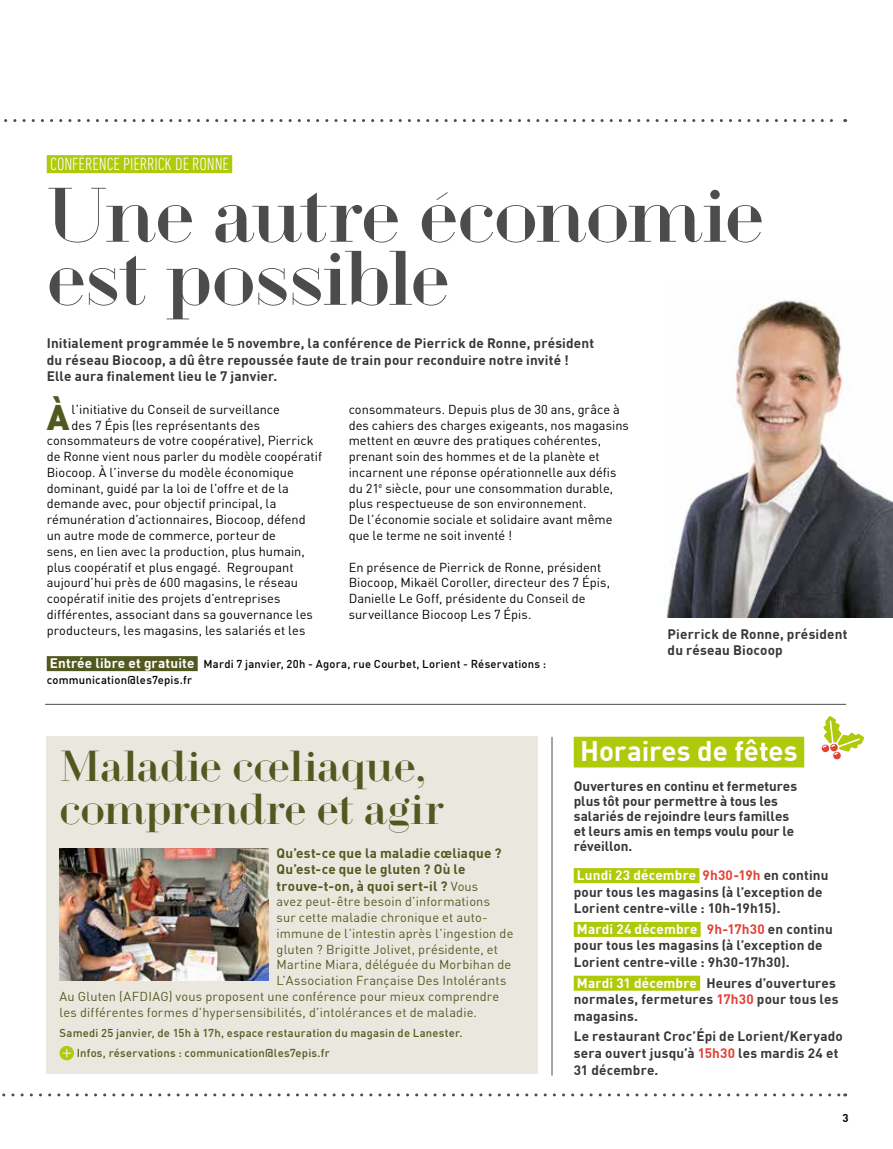
<style>
.page{position:relative;width:893px;height:1149px;background:#fff}
.page>*{position:absolute;margin:0;border:0;box-sizing:border-box;transform-origin:0 0}
.t1{font:72px/63px "Geotica Two";letter-spacing:-.015em;color:#4d4c4c}
.t2{font:40.5px/43.5px "Geotica Two";letter-spacing:-.005em;color:#525920}
.t3{font:900 34.8px "DIN Offc";color:#525920}
.t4{font:700 27.75px "DIN Offc";letter-spacing:-.005em;color:#fff}
.t5{font:300 condensed 18px "DIN Next LT Pro";color:#fff}
.t6{font:700 13.5px/16.5px "DIN Offc";letter-spacing:.01em;color:#373737}
.t7{font:700 13.5px/16.5px "DIN Offc";letter-spacing:.015em;color:#525920}
.t8{font:12.75px/15.8px "DIN Offc";letter-spacing:.005em;color:#000}
.t9{font:12.75px "DIN Offc";letter-spacing:.015em;color:#525920}
.t10{font:500 11.25px/20px "DIN Offc";letter-spacing:.02em;color:#525920}
.t11{font:500 11.25px/15.8px "DIN Offc";letter-spacing:.02em;color:#000}
.t12{font:700 11.25px "DIN Offc";color:#000}
.s1{font-weight:700;font-size:13.5px;color:#fff}
.s2{font-weight:400;font-size:12.75px}
.s3{color:#fff}
.s4{color:#e04234}
</style>
<div class="page">
<svg style="left:4px;top:119px;width:842px;height:3px"></svg>
<div style="left:47px;top:736px;width:491px;height:337px;background:#eae7df"></div>
<svg style="left:60px;top:1045px;width:14px;height:14px"></svg>
<img style="left:60px;top:848px;width:208px;height:131px">
<svg style="left:2px;top:1093px;width:844px;height:3px"></svg>
<hr style="left:45px;top:703px;width:801px;height:1px;background:#4d4c4c">
<div style="left:47px;top:656px;width:151px;height:15px;background:#525920"></div>
<div style="left:47px;top:155px;width:185px;height:18px;background:#afca0b"></div>
<img style="left:665px;top:299px;width:228px;height:318px">
<div style="left:574px;top:867px;width:125px;height:15px;background:#afca0b"></div>
<div style="left:574px;top:921px;width:127px;height:15px;background:#afca0b"></div>
<div style="left:574px;top:975px;width:126px;height:15px;background:#afca0b"></div>
<hr style="left:552px;top:736px;width:1px;height:339px;background:#4d4c4c">
<div style="left:574px;top:736px;width:230px;height:31px;background:#afca0b"></div>
<svg style="left:821px;top:716px;width:43px;height:43px"></svg>
<h3 class="t5" style="left:50px;top:154px;width:180px">CONFÉRENCE PIERRICK DE RONNE</h3>
<h1 class="t1" style="left:47px;top:183px;width:719px">Une autre économie est possible</h1>
<p class="t6" style="left:47px;top:335px;width:549px">Initialement programmée le 5 novembre, la conférence de Pierrick de Ronne, président du réseau Biocoop, a dû être repoussée faute de train pour reconduire notre invité !<br>Elle aura finalement lieu le 7 janvier.</p>
<h3 class="t3" style="left:47px;top:393px;width:24px">À</h3>
<p class="t8" style="left:72px;top:401px;width:210px">l’initiative du Conseil de surveillance</p>
<p class="t8" style="left:349px;top:401px;width:282px">consommateurs. Depuis plus de 30 ans, grâce à des cahiers des charges exigeants, nos magasins mettent en œuvre des pratiques cohérentes, prenant soin des hommes et de la planète et incarnent une réponse opérationnelle aux défis du 21<sup>e</sup> siècle, pour une consommation durable, plus respectueuse de son environnement.<br>De l’économie sociale et solidaire avant même que le terme ne soit inventé !</p>
<p class="t8" style="left:349px;top:559px;width:263px">En présence de Pierrick de Ronne, président Biocoop, Mikaël Coroller, directeur des 7 Épis, Danielle Le Goff, présidente du Conseil de surveillance Biocoop Les 7 Épis.</p>
<p class="t11" style="left:47px;top:656px;width:501px"><span class="s1">Entrée libre et gratuite</span> Mardi 7 janvier, 20h - Agora, rue Courbet, Lorient - Réservations : communication@les7epis.fr</p>
<p class="t8" style="left:72px;top:417px;width:190px">des 7 Épis (les représentants des</p>
<p class="t8" style="left:47px;top:433px;width:268px">consommateurs de votre coopérative), Pierrick</p>
<p class="t8" style="left:47px;top:448px;width:277px">de Ronne vient nous parler du modèle coopératif</p>
<p class="t8" style="left:47px;top:464px;width:249px">Biocoop. À l’inverse du modèle économique</p>
<p class="t8" style="left:47px;top:480px;width:244px">dominant, guidé par la loi de l’offre et de la</p>
<p class="t8" style="left:47px;top:496px;width:231px">demande avec, pour objectif principal, la</p>
<p class="t8" style="left:47px;top:511px;width:261px">rémunération d’actionnaires, Biocoop, défend</p>
<p class="t8" style="left:47px;top:527px;width:231px">un autre mode de commerce, porteur de</p>
<p class="t8" style="left:47px;top:543px;width:260px">sens, en lien avec la production, plus humain,</p>
<p class="t8" style="left:47px;top:559px;width:248px">plus coopératif et plus engagé. Regroupant</p>
<p class="t8" style="left:47px;top:574px;width:253px">aujourd’hui près de 600 magasins, le réseau</p>
<p class="t8" style="left:47px;top:590px;width:235px">coopératif initie des projets d’entreprises</p>
<p class="t8" style="left:47px;top:606px;width:268px">différentes, associant dans sa gouvernance les</p>
<p class="t8" style="left:47px;top:622px;width:260px">producteurs, les magasins, les salariés et les</p>
<p class="t6" style="left:668px;top:625px;width:181px">Pierrick de Ronne, président du réseau Biocoop</p>
<h2 class="t2" style="left:60px;top:743px;width:386px">Maladie cœliaque, comprendre et agir</h2>
<p class="t7" style="left:277px;top:844px;width:226px">Qu’est-ce que la maladie cœliaque ?<br>Qu’est-ce que le gluten ? Où le trouve-t-on, à quoi sert-il ? <span class="s2">Vous</span></p>
<p class="t9" style="left:277px;top:893px;width:215px">avez peut-être besoin d’informations</p>
<p class="t9" style="left:277px;top:909px;width:213px">sur cette maladie chronique et auto-</p>
<p class="t9" style="left:277px;top:925px;width:238px">immune de l’intestin après l’ingestion de</p>
<p class="t9" style="left:277px;top:940px;width:223px">gluten ? Brigitte Jolivet, présidente, et</p>
<p class="t9" style="left:277px;top:956px;width:236px">Martine Miara, déléguée du Morbihan de</p>
<p class="t9" style="left:277px;top:972px;width:231px">L’Association Française Des Intolérants</p>
<p class="t9" style="left:60px;top:988px;width:441px">Au Gluten (AFDIAG) vous proposent une conférence pour mieux comprendre</p>
<p class="t9" style="left:60px;top:1003px;width:419px">les différentes formes d’hypersensibilités, d’intolérances et de maladie.</p>
<p class="t10" style="left:77px;top:1022px;width:387px;text-indent:-17px">Samedi 25 janvier, de 15h à 17h, espace restauration du magasin de Lanester.<br>Infos, réservations : communication@les7epis.fr</p>
<h3 class="t4" style="left:580px;top:732px;width:219px">Horaires de fêtes</h3>
<p class="t6" style="left:574px;top:778px;width:225px;line-height:15px">Ouvertures en continu et fermetures plus tôt pour permettre à tous les salariés de rejoindre leurs familles et leurs amis en temps voulu pour le réveillon.</p>
<p class="t6" style="left:574px;top:866px;width:256px"><span class="s3">Lundi 23 décembre</span> <span class="s4">9h30-19h</span> en continu pour tous les magasins (à l’exception de<br>Lorient centre-ville : 10h-19h15).</p>
<p class="t6" style="left:574px;top:920px;width:261px"><span class="s3">Mardi 24 décembre</span> <span class="s4">9h-17h30</span> en continu pour tous les magasins (à l’exception de<br>Lorient centre-ville : 9h30-17h30).</p>
<p class="t6" style="left:574px;top:974px;width:266px"><span class="s3">Mardi 31 décembre</span> Heures d’ouvertures normales, fermetures <span class="s4">17h30</span> pour tous les magasins.</p>
<p class="t6" style="left:574px;top:1027px;width:271px">Le restaurant Croc’Épi de Lorient/Keryado sera ouvert jusqu’à <span class="s4">15h30</span> les mardis 24 et<br>31 décembre.</p>
<p class="t12" style="left:842px;top:1110px;width:8px">3</p>
</div>
